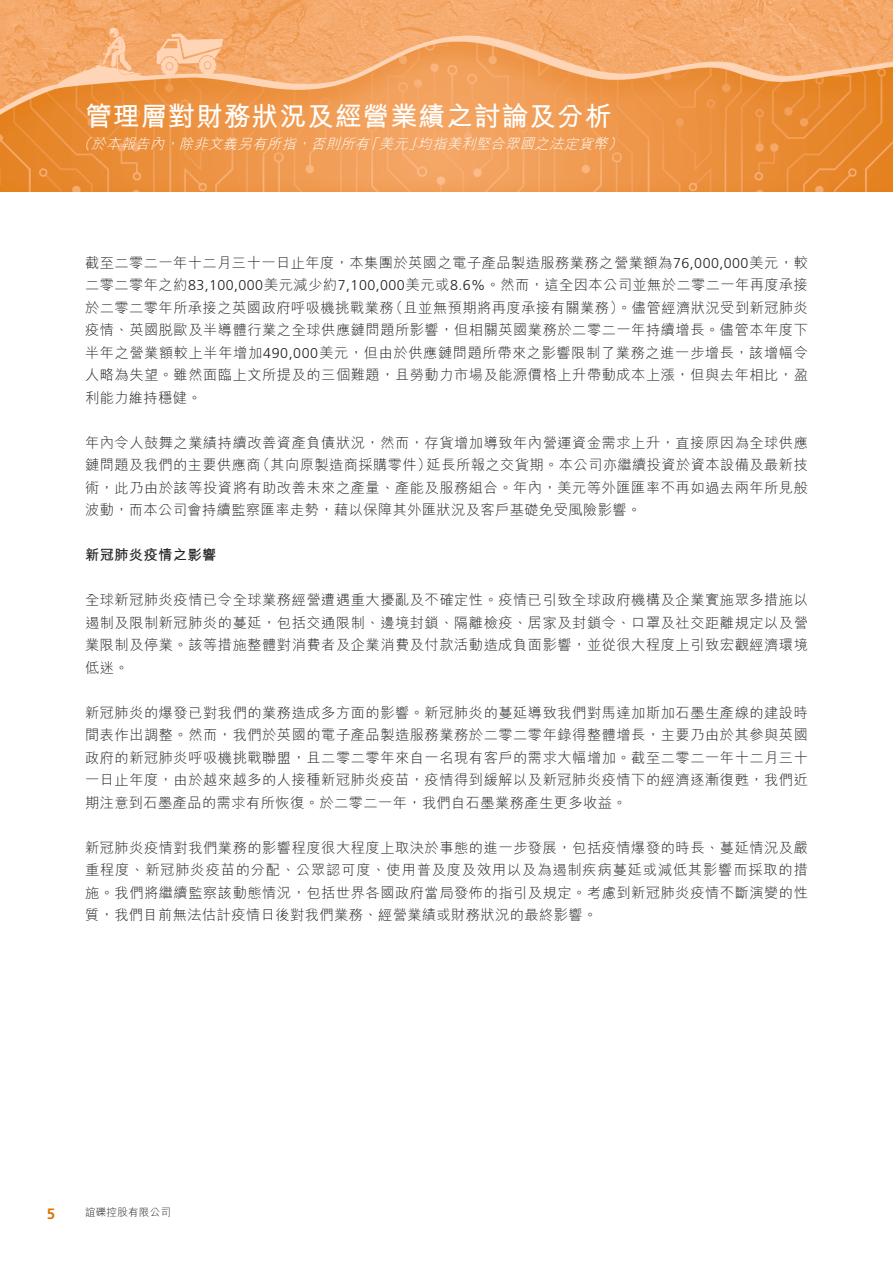
<style>
.page{position:relative;width:893px;height:1263px;background:#fff}
.page>*{position:absolute;margin:0;border:0;box-sizing:border-box;transform-origin:0 0}
.t1{font:700 27px "M Hei HK";letter-spacing:.03em;color:#fff}
.t2{font:700 15px "Frutiger LT Std";color:#de7800}
.t3{font:300 14.25px/22.5px "M Hei HK";letter-spacing:.035em;color:#231f20;text-align:justify}
.t4{font:italic 300 14.25px "M Hei HK";color:#fff}
.t5{font:700 14.25px "M Hei HK";letter-spacing:.03em;color:#231f20}
.t6{font:300 10.5px "M Hei HK";letter-spacing:.03em;color:#231f20}
.s1{font-family:"Frutiger LT Std"}
</style>
<div class="page">
<img style="left:0;top:0;width:893px;height:191px">
<h1 class="t1" style="left:85px;top:97px;width:528px">管理層對財務狀況及經營業績之討論及分析</h1>
<p class="t4" style="left:76px;top:136px;width:551px">（於本報告內，除非文義另有所指，否則所有「美元」均指美利堅合眾國之法定貨幣）</p>
<p class="t3" style="left:85px;top:251px;width:725px">截至二零二一年十二月三十一日止年度，本集團於英國之電子產品製造服務業務之營業額為<span class="s1">76,000,000</span>美元，較二零二零年之約<span class="s1">83,100,000</span>美元減少約<span class="s1">7,100,000</span>美元或<span class="s1">8.6%</span>。然而，這全因本公司並無於二零二一年再度承接於二零二零年所承接之英國政府呼吸機挑戰業務（且並無預期將再度承接有關業務）。儘管經濟狀況受到新冠肺炎疫情、英國脫歐及半導體行業之全球供應鏈問題所影響，但相關英國業務於二零二一年持續增長。儘管本年度下半年之營業額較上半年增加<span class="s1">490,000</span>美元，但由於供應鏈問題所帶來之影響限制了業務之進一步增長，該增幅令人略為失望。雖然面臨上文所提及的三個難題，且勞動力市場及能源價格上升帶動成本上漲，但與去年相比，盈利能力維持穩健。</p>
<p class="t3" style="left:85px;top:431px;width:724px">年內令人鼓舞之業績持續改善資產負債狀況，然而，存貨增加導致年內營運資金需求上升，直接原因為全球供應鏈問題及我們的主要供應商（其向原製造商採購零件）延長所報之交貨期。本公司亦繼續投資於資本設備及最新技術，此乃由於該等投資將有助改善未來之產量、產能及服務組合。年內，美元等外匯匯率不再如過去兩年所見般波動，而本公司會持續監察匯率走勢，藉以保障其外匯狀況及客戶基礎免受風險影響。</p>
<p class="t5" style="left:85px;top:545px;width:133px">新冠肺炎疫情之影響</p>
<p class="t3" style="left:85px;top:589px;width:724px">全球新冠肺炎疫情已令全球業務經營遭遇重大擾亂及不確定性。疫情已引致全球政府機構及企業實施眾多措施以遏制及限制新冠肺炎的蔓延，包括交通限制、邊境封鎖、隔離檢疫、居家及封鎖令、口罩及社交距離規定以及營業限制及停業。該等措施整體對消費者及企業消費及付款活動造成負面影響，並從很大程度上引致宏觀經濟環境低迷。</p>
<p class="t3" style="left:85px;top:701px;width:724px">新冠肺炎的爆發已對我們的業務造成多方面的影響。新冠肺炎的蔓延導致我們對馬達加斯加石墨生產線的建設時間表作出調整。然而，我們於英國的電子產品製造服務業務於二零二零年錄得整體增長，主要乃由於其參與英國政府的新冠肺炎呼吸機挑戰聯盟，且二零二零年來自一名現有客戶的需求大幅增加。截至二零二一年十二月三十一日止年度，由於越來越多的人接種新冠肺炎疫苗，疫情得到緩解以及新冠肺炎疫情下的經濟逐漸復甦，我們近期注意到石墨產品的需求有所恢復。於二零二一年，我們自石墨業務產生更多收益。</p>
<p class="t3" style="left:85px;top:836px;width:724px">新冠肺炎疫情對我們業務的影響程度很大程度上取決於事態的進一步發展，包括疫情爆發的時長、蔓延情況及嚴重程度、新冠肺炎疫苗的分配、公眾認可度、使用普及度及效用以及為遏制疾病蔓延或減低其影響而採取的措施。我們將繼續監察該動態情況，包括世界各國政府當局發佈的指引及規定。考慮到新冠肺炎疫情不斷演變的性質，我們目前無法估計疫情日後對我們業務、經營業績或財務狀況的最終影響。</p>
<p class="t2" style="left:47px;top:1204px;width:10px">5</p>
<p class="t6" style="left:85px;top:1206px;width:88px">誼礫控股有限公司</p>
</div>
